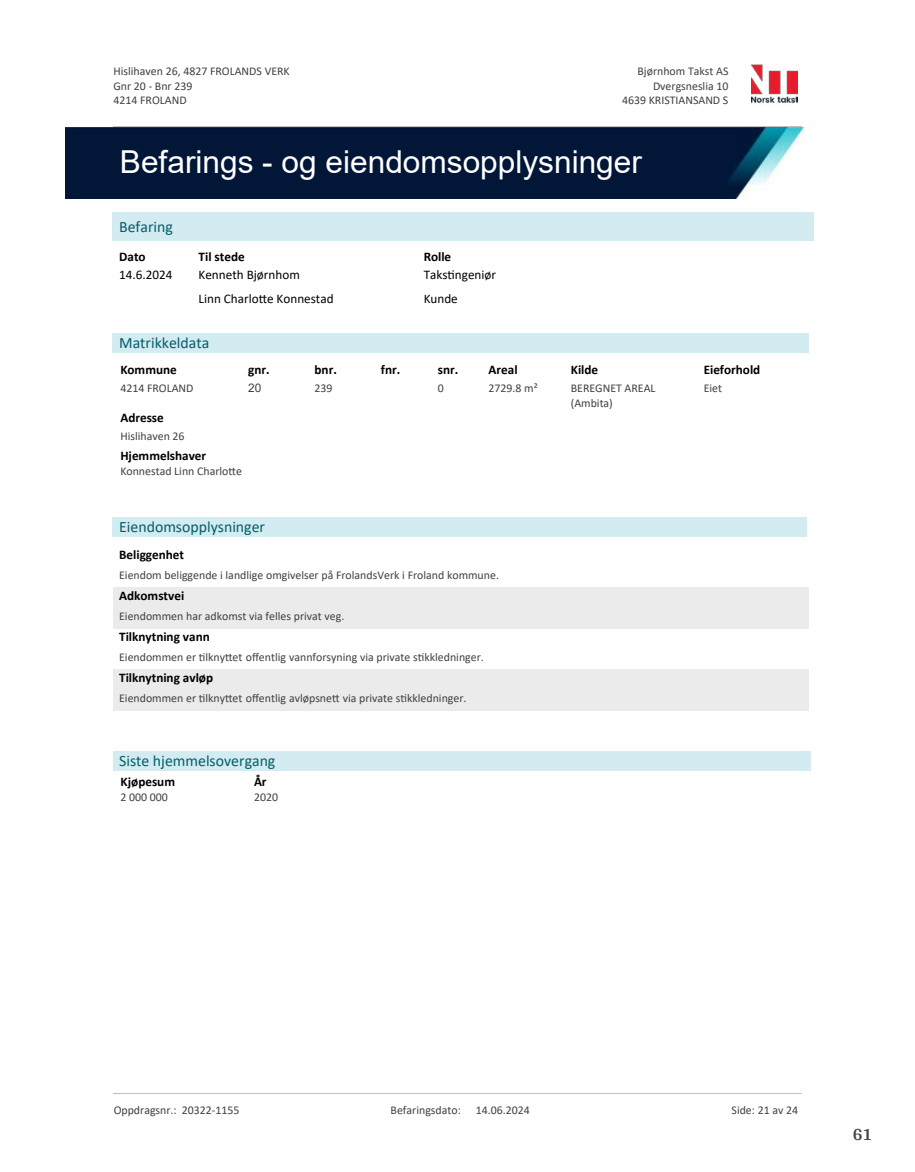
<style>
.page{position:relative;width:915px;height:1172px;background:#fff}
.page>*{position:absolute;margin:0;border:0;box-sizing:border-box;transform-origin:0 0}
.t1{font:31.65px "Arial";color:#fff}
.t2{font:700 18px "Arya";color:#414749}
.t3{font:15.75px "Calibri";color:#065c69}
.t4{font:700 13.2px "Calibri";color:#000}
.t5{font:13.2px "Calibri";color:#000}
.t6{font:11.85px/14.5px "Calibri";color:#404040}
.t7{font:11.85px "Arial";color:#404040}
</style>
<div class="page">
<div style="left:113px;top:212px;width:700px;height:28px;background:#d3ecf1"></div>
<div style="left:113px;top:333px;width:696px;height:19px;background:#d3ecf1"></div>
<div style="left:113px;top:587px;width:695px;height:41px;background:#ebebeb"></div>
<div style="left:113px;top:669px;width:695px;height:42px;background:#ebebeb"></div>
<div style="left:113px;top:517px;width:694px;height:20px;background:#d3ecf1"></div>
<div style="left:113px;top:751px;width:697px;height:20px;background:#d3ecf1"></div>
<img style="left:65px;top:128px;width:738px;height:71px">
<img style="left:751px;top:64px;width:46px;height:40px">
<hr style="left:113px;top:127px;width:688px;height:1px;background:#c0c0c0">
<hr style="left:113px;top:1093px;width:688px;height:1px;background:#c0c0c0">
<p class="t6" style="left:113px;top:64px;width:178px">Hislihaven 26, 4827 FROLANDS VERK<br>Gnr 20 - Bnr 239<br>4214 FROLAND</p>
<p class="t6" style="left:637px;top:64px;width:92px">Bjørnhom Takst AS</p>
<p class="t6" style="left:652px;top:78px;width:77px">Dvergsneslia 10</p>
<p class="t6" style="left:622px;top:93px;width:108px">4639 KRISTIANSAND S</p>
<h1 class="t1" style="left:120px;top:141px;width:523px">Befarings - og eiendomsopplysninger</h1>
<h3 class="t3" style="left:119px;top:215px;width:55px">Befaring</h3>
<p class="t4" style="left:119px;top:247px;width:28px">Dato</p>
<p class="t4" style="left:198px;top:247px;width:48px">Til stede</p>
<p class="t4" style="left:423px;top:247px;width:29px">Rolle</p>
<p class="t5" style="left:119px;top:266px;width:55px">14.6.2024</p>
<p class="t5" style="left:198px;top:266px;width:103px">Kenneth Bjørnhom</p>
<p class="t5" style="left:423px;top:266px;width:74px">Taks琀椀ngeniør</p>
<p class="t5" style="left:198px;top:289px;width:136px">Linn Charlo琀琀e Konnestad</p>
<p class="t5" style="left:423px;top:289px;width:36px">Kunde</p>
<h3 class="t3" style="left:119px;top:332px;width:92px">Matrikkeldata</h3>
<p class="t4" style="left:120px;top:361px;width:58px">Kommune</p>
<p class="t6" style="left:120px;top:381px;width:75px">4214 FROLAND</p>
<p class="t4" style="left:381px;top:361px;width:21px">fnr.</p>
<p class="t4" style="left:438px;top:361px;width:22px">snr.</p>
<p class="t6" style="left:438px;top:381px;width:8px">0</p>
<p class="t4" style="left:314px;top:361px;width:24px">bnr.</p>
<p class="t6" style="left:314px;top:381px;width:20px">239</p>
<p class="t4" style="left:488px;top:361px;width:30px">Areal</p>
<p class="t6" style="left:488px;top:381px;width:51px">2729.8 m²</p>
<p class="t4" style="left:248px;top:361px;width:23px">gnr.</p>
<p class="t7" style="left:248px;top:379px;width:15px">20</p>
<p class="t4" style="left:120px;top:409px;width:45px">Adresse</p>
<p class="t6" style="left:120px;top:428px;width:66px">Hislihaven 26</p>
<p class="t4" style="left:120px;top:446px;width:87px">Hjemmelshaver</p>
<p class="t6" style="left:120px;top:464px;width:123px">Konnestad Linn Charlo琀琀e</p>
<h3 class="t3" style="left:119px;top:516px;width:147px">Eiendomsopplysninger</h3>
<p class="t4" style="left:119px;top:545px;width:66px">Beliggenhet</p>
<p class="t6" style="left:119px;top:567px;width:381px">Eiendom beliggende i landlige omgivelser på FrolandsVerk i Froland kommune.</p>
<p class="t4" style="left:119px;top:586px;width:67px">Adkomstvei</p>
<p class="t6" style="left:119px;top:608px;width:227px">Eiendommen har adkomst via felles privat veg.</p>
<p class="t4" style="left:119px;top:627px;width:92px">Tilknytning vann</p>
<p class="t6" style="left:119px;top:649px;width:366px">Eiendommen er 琀椀lkny琀琀et o昀昀entlig vannforsyning via private s琀椀kkledninger.</p>
<p class="t4" style="left:119px;top:668px;width:95px">Tilknytning avløp</p>
<p class="t6" style="left:119px;top:691px;width:349px">Eiendommen er 琀椀lkny琀琀et o昀昀entlig avløpsne琀琀 via private s琀椀kkledninger.</p>
<h3 class="t3" style="left:119px;top:750px;width:158px">Siste hjemmelsovergang</h3>
<p class="t4" style="left:121px;top:772px;width:56px">Kjøpesum</p>
<p class="t6" style="left:121px;top:789px;width:49px">2 000 000</p>
<p class="t4" style="left:254px;top:772px;width:14px">År</p>
<p class="t6" style="left:254px;top:789px;width:26px">2020</p>
<p class="t4" style="left:570px;top:361px;width:29px">Kilde</p>
<p class="t6" style="left:570px;top:381px;width:86px">BEREGNET AREAL (Ambita)</p>
<p class="t4" style="left:703px;top:361px;width:58px">Eieforhold</p>
<p class="t6" style="left:703px;top:381px;width:20px">Eiet</p>
<p class="t6" style="left:114px;top:1102px;width:127px">Oppdragsnr.: 20322-1155</p>
<p class="t6" style="left:390px;top:1102px;width:72px">Befaringsdato:</p>
<p class="t6" style="left:475px;top:1102px;width:55px">14.06.2024</p>
<p class="t6" style="left:731px;top:1102px;width:68px">Side: 21 av 24</p>
<h2 class="t2" style="left:852px;top:1123px;width:21px">61</h2>
</div>
